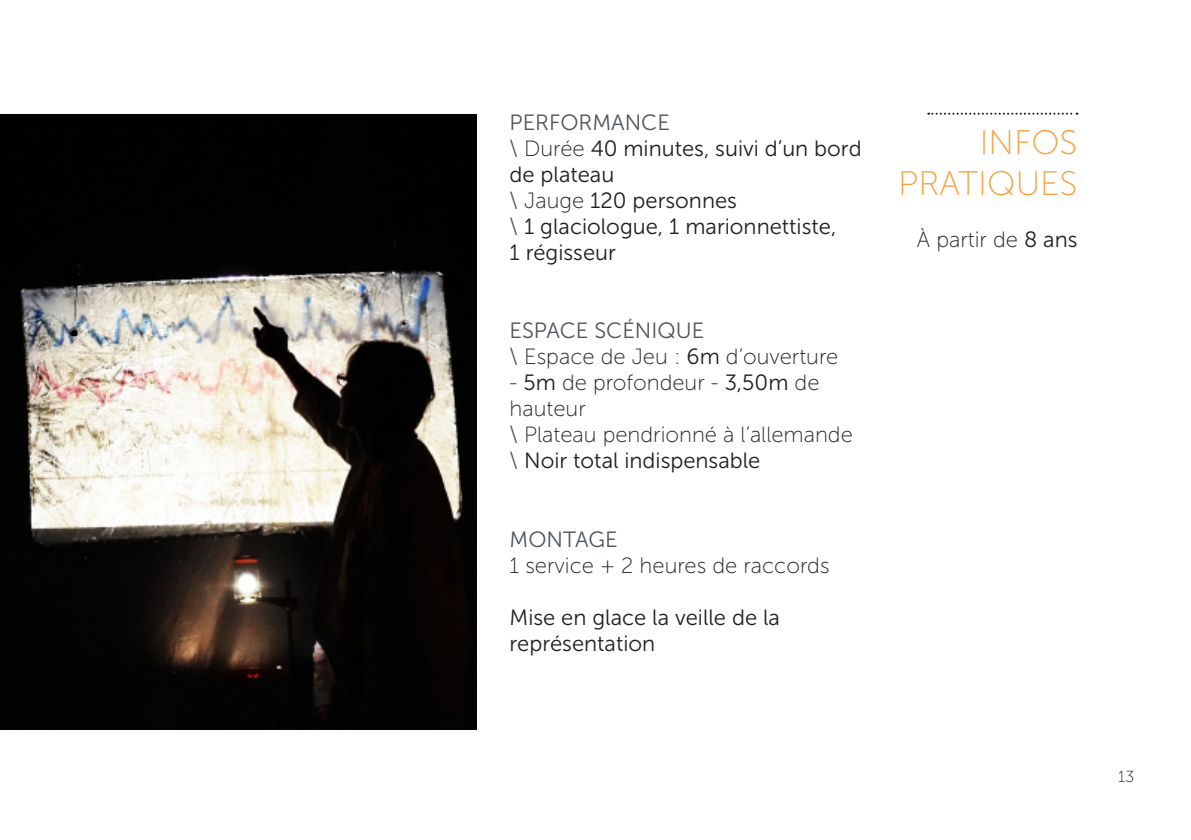
<style>
.page{position:relative;width:1191px;height:840px;background:#fff}
.page>*{position:absolute;margin:0;border:0;box-sizing:border-box;transform-origin:0 0}
.Style_de_paragraphe{font:34px "Museo Sans 100";color:#f8a041}
.t1{font:22px/26px "Museo Sans 300";color:#231f20}
.t2{font:22px/26px "Museo Sans 100";color:#231f20}
.t3{font:22px "Museo Sans 300";color:#4e545b}
.t4{font:16px "Museo Sans 100";color:#231f20}
.s1{color:#4e545b}
.s2{font-family:"Museo Sans 100"}
.s3{font-family:"Museo Sans 300";color:#4e545b}
.s4{font-family:"Museo Sans 300"}
</style>
<div class="page">
<img style="left:0;top:114px;width:476px;height:615px">
<svg style="left:928px;top:113px;width:149px;height:2px"></svg>
<p class="t3" style="left:509px;top:110px;width:162px">PERFORMANCE</p>
<p class="t1" style="left:509px;top:135px;width:353px"><span class="s1">\</span> <span class="s2">Durée</span> 40 minutes, suivi d’un bord de plateau</p>
<p class="t1" style="left:509px;top:187px;width:229px"><span class="s1">\</span> <span class="s2">Jauge</span> 120 personnes</p>
<p class="t1" style="left:509px;top:213px;width:328px"><span class="s1">\</span> 1 glaciologue, 1 marionnettiste,<br>1 régisseur</p>
<p class="t3" style="left:509px;top:318px;width:196px">ESPACE SCÉNIQUE</p>
<p class="t2" style="left:509px;top:344px;width:330px"><span class="s3">\</span> Espace de Jeu : <span class="s4">6m</span> d’ouverture</p>
<p class="t2" style="left:509px;top:370px;width:311px">- <span class="s4">5m</span> de profondeur - <span class="s4">3,50m</span> de hauteur</p>
<p class="t2" style="left:509px;top:422px;width:345px"><span class="s3">\</span> Plateau pendrionné à l’allemande</p>
<p class="t1" style="left:509px;top:447px;width:252px"><span class="s1">\</span> Noir total indispensable</p>
<p class="t3" style="left:509px;top:526px;width:110px">MONTAGE</p>
<p class="t2" style="left:509px;top:552px;width:321px">1 service + 2 heures de raccords</p>
<p class="t1" style="left:509px;top:603px;width:272px">Mise en glace la veille de la représentation</p>
<p class="Style_de_paragraphe" style="left:979px;top:124px;width:99px">INFOS</p>
<p class="Style_de_paragraphe" style="left:898px;top:165px;width:181px">PRATIQUES</p>
<p class="t2" style="left:917px;top:226px;width:162px">À partir de <span class="s4">8 ans</span></p>
<p class="t4" style="left:1118px;top:767px;width:17px">13</p>
</div>
